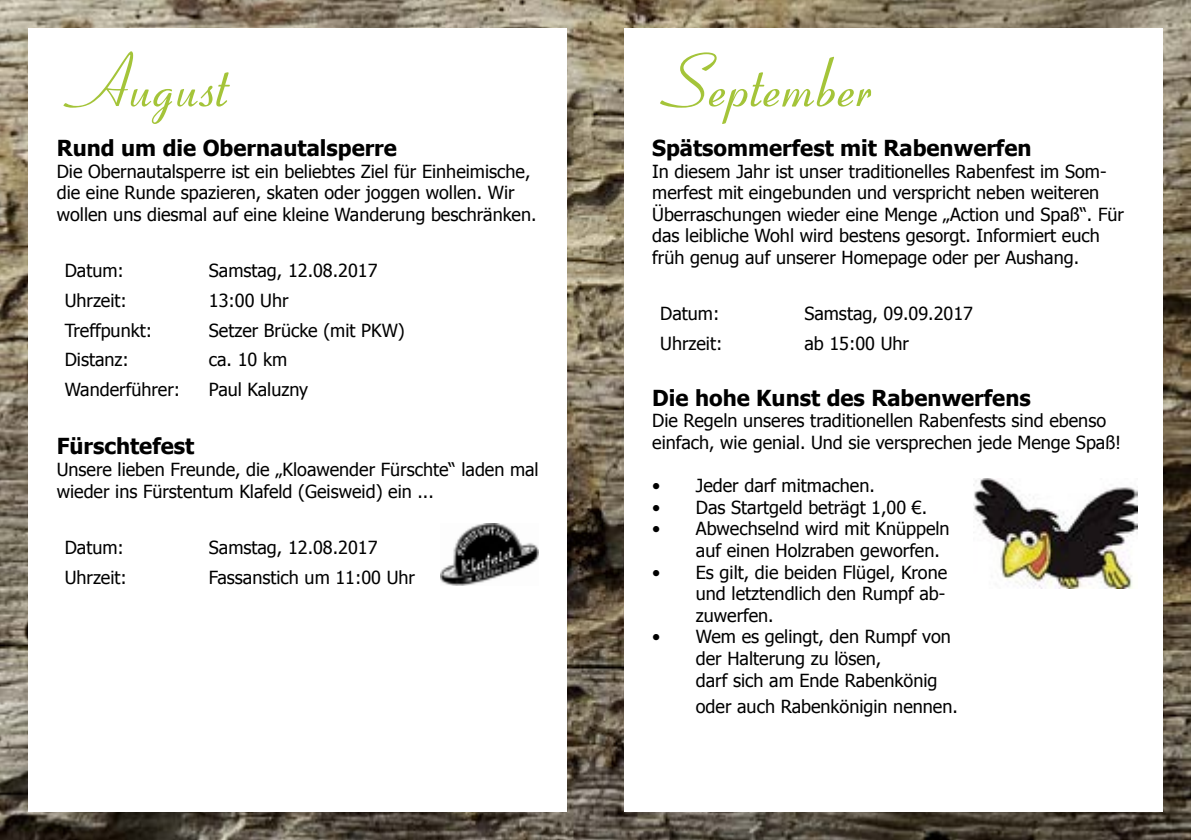
<style>
.page{position:relative;width:1191px;height:840px;background:#fff}
.page>*{position:absolute;margin:0;border:0;box-sizing:border-box;transform-origin:0 0}
.t1{font:72px "Coronet";color:#a4c439}
.t2{font:700 22px "Tahoma";color:#000}
.t3{font:18px/21.6px "Tahoma";color:#000}
</style>
<div class="page">
<img style="left:0;top:0;width:1191px;height:839px">
<div style="left:28px;top:28px;width:539px;height:783px;background:#fff"></div>
<div style="left:624px;top:28px;width:538px;height:783px;background:#fff"></div>
<img style="left:440px;top:523px;width:99px;height:61px">
<img style="left:973px;top:478px;width:164px;height:110px">
<h1 class="t1" style="left:57px;top:38px;width:165px">August</h1>
<p class="t2" style="left:57px;top:132px;width:342px">Rund um die Obernautalsperre</p>
<p class="t3" style="left:57px;top:161px;width:481px">Die Obernautalsperre ist ein beliebtes Ziel für Einheimische, die eine Runde spazieren, skaten oder joggen wollen. Wir wollen uns diesmal auf eine kleine Wanderung beschränken.</p>
<p class="t3" style="left:65px;top:260px;width:61px">Datum:</p>
<p class="t3" style="left:209px;top:260px;width:170px">Samstag, 12.08.2017</p>
<p class="t3" style="left:65px;top:290px;width:64px">Uhrzeit:</p>
<p class="t3" style="left:209px;top:290px;width:81px">13:00 Uhr</p>
<p class="t3" style="left:65px;top:320px;width:89px">Treffpunkt:</p>
<p class="t3" style="left:209px;top:320px;width:197px">Setzer Brücke (mit PKW)</p>
<p class="t3" style="left:65px;top:350px;width:66px">Distanz:</p>
<p class="t3" style="left:209px;top:350px;width:80px">ca. 10 km</p>
<p class="t3" style="left:65px;top:379px;width:117px">Wanderführer:</p>
<p class="t3" style="left:209px;top:379px;width:101px">Paul Kaluzny</p>
<p class="t2" style="left:57px;top:430px;width:139px">Fürschtefest</p>
<p class="t3" style="left:57px;top:459px;width:483px">Unsere lieben Freunde, die „Kloawender Fürschte“ laden mal wieder ins Fürstentum Klafeld (Geisweid) ein ...</p>
<p class="t3" style="left:65px;top:537px;width:61px">Datum:</p>
<p class="t3" style="left:209px;top:537px;width:170px">Samstag, 12.08.2017</p>
<p class="t3" style="left:65px;top:567px;width:64px">Uhrzeit:</p>
<p class="t3" style="left:209px;top:567px;width:208px">Fassanstich um 11:00 Uhr</p>
<h1 class="t1" style="left:652px;top:38px;width:213px">September</h1>
<p class="t2" style="left:652px;top:132px;width:381px">Spätsommerfest mit Rabenwerfen</p>
<p class="t3" style="left:652px;top:161px;width:473px">In diesem Jahr ist unser traditionelles Rabenfest im Som&shy;merfest mit eingebunden und verspricht neben weiteren Überraschungen wieder eine Menge „Action und Spaß“. Für das leibliche Wohl wird bestens gesorgt. Informiert euch früh genug auf unserer Homepage oder per Aushang.</p>
<p class="t3" style="left:660px;top:304px;width:61px">Datum:</p>
<p class="t3" style="left:804px;top:304px;width:170px">Samstag, 09.09.2017</p>
<p class="t3" style="left:660px;top:333px;width:64px">Uhrzeit:</p>
<p class="t3" style="left:804px;top:333px;width:106px">ab 15:00 Uhr</p>
<p class="t2" style="left:652px;top:382px;width:380px">Die hohe Kunst des Rabenwerfens</p>
<p class="t3" style="left:652px;top:410px;width:470px">Die Regeln unseres traditionellen Rabenfests sind ebenso einfach, wie genial. Und sie versprechen jede Menge Spaß!</p>
<p class="t3" style="left:652px;top:475px;width:224px">• Jeder darf mitmachen.</p>
<p class="t3" style="left:652px;top:497px;width:276px">• Das Startgeld beträgt 1,00 €.</p>
<p class="t3" style="left:696px;top:518px;width:255px;text-indent:-44px">• Abwechselnd wird mit Knüppeln auf einen Holzraben geworfen.</p>
<p class="t3" style="left:696px;top:562px;width:253px;text-align:justify;text-indent:-44px">• Es gilt, die beiden Flügel, Krone und letztendlich den Rumpf ab&shy;zuwerfen.</p>
<p class="t3" style="left:696px;top:626px;width:256px;text-indent:-44px">• Wem es gelingt, den Rumpf von der Halterung zu lösen,<br>darf sich am Ende Rabenkönig</p>
<p class="t3" style="left:696px;top:696px;width:263px">oder auch Rabenkönigin nennen.</p>
</div>
